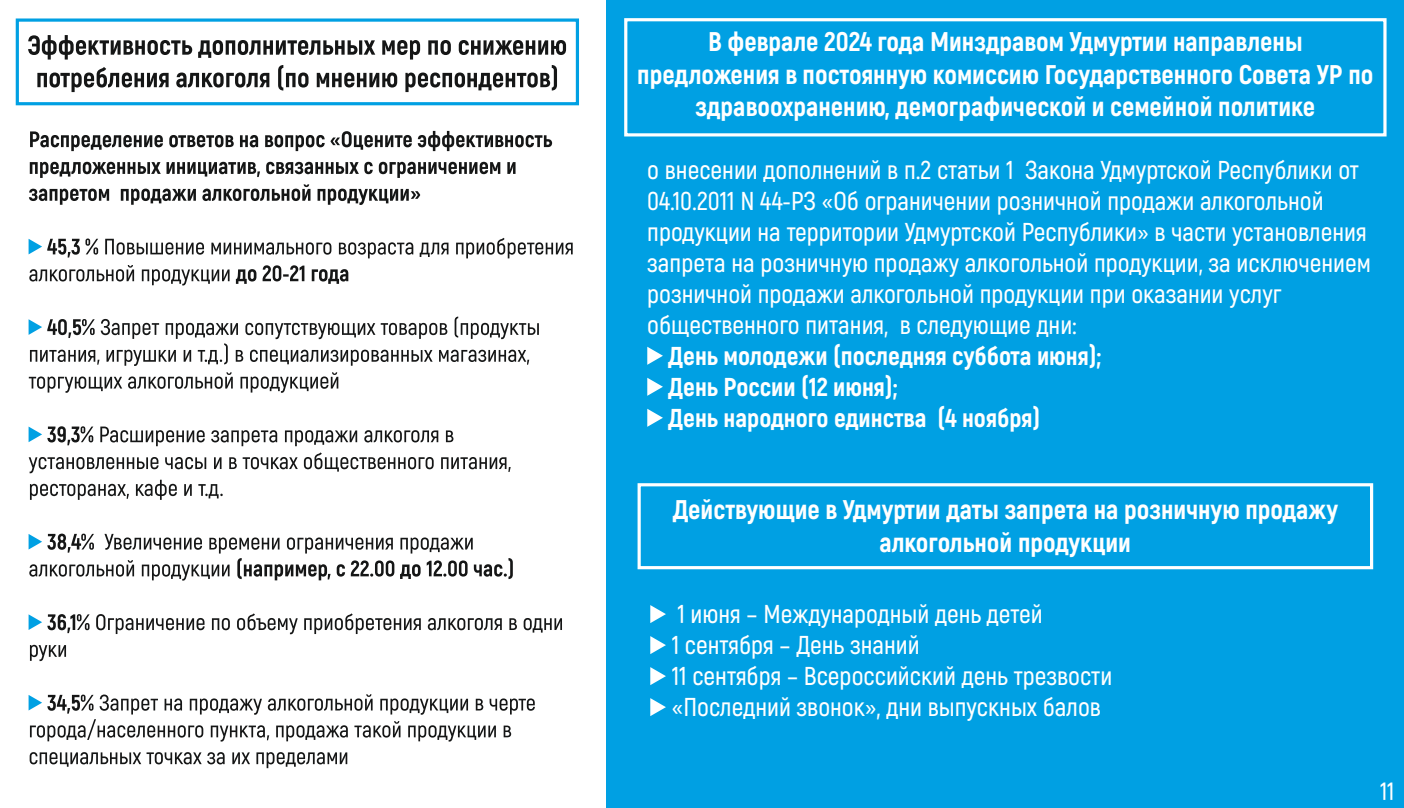
<style>
.page{position:relative;width:1404px;height:808px;background:#fff}
.page>*{position:absolute;margin:0;border:0;box-sizing:border-box;transform-origin:0 0}
.t1{font:800 27px/32.4px "Akrobat";color:#fff;text-align:center}
.t2{font:600 25.8px/31px "Akrobat";color:#fff}
.t3{font:800 25.8px/31px "Akrobat";color:#fff}
.t4{font:600 24.9px "Akrobat";color:#fff}
</style>
<div class="page">
<div style="left:606px;top:0;width:797px;height:808px;background:#00a0e3"></div>
<div style="left:16px;top:18px;width:563px;height:87px;border:3px solid #00a0e3"></div>
<svg style="left:28px;top:35px;width:538px;height:57px"></svg>
<svg style="left:30px;top:131px;width:522px;height:20px"></svg>
<svg style="left:30px;top:162px;width:485px;height:16px"></svg>
<svg style="left:29px;top:184px;width:391px;height:21px"></svg>
<svg style="left:105px;top:238px;width:467px;height:20px"></svg>
<svg style="left:29px;top:265px;width:200px;height:20px"></svg>
<svg style="left:236px;top:265px;width:112px;height:19px"></svg>
<svg style="left:29px;top:372px;width:309px;height:21px"></svg>
<svg style="left:100px;top:426px;width:353px;height:20px"></svg>
<svg style="left:29px;top:452px;width:481px;height:21px"></svg>
<svg style="left:30px;top:480px;width:193px;height:20px"></svg>
<svg style="left:96px;top:613px;width:466px;height:21px"></svg>
<svg style="left:30px;top:645px;width:36px;height:16px"></svg>
<svg style="left:30px;top:752px;width:317px;height:16px"></svg>
<svg style="left:29px;top:238px;width:69px;height:19px"></svg>
<svg style="left:29px;top:317px;width:510px;height:49px"></svg>
<svg style="left:29px;top:426px;width:64px;height:19px"></svg>
<svg style="left:29px;top:534px;width:484px;height:47px"></svg>
<svg style="left:29px;top:614px;width:61px;height:19px"></svg>
<svg style="left:29px;top:694px;width:506px;height:47px"></svg>
<svg style="left:650px;top:605px;width:16px;height:18px"></svg>
<svg style="left:650px;top:636px;width:16px;height:18px"></svg>
<svg style="left:650px;top:667px;width:16px;height:18px"></svg>
<svg style="left:650px;top:698px;width:16px;height:18px"></svg>
<div style="left:637px;top:483px;width:735px;height:86px;border:3px solid #fff"></div>
<div style="left:624px;top:18px;width:762px;height:118px;border:3px solid #fff"></div>
<svg style="left:647px;top:347px;width:16px;height:18px"></svg>
<svg style="left:647px;top:378px;width:16px;height:18px"></svg>
<svg style="left:647px;top:409px;width:16px;height:18px"></svg>
<p class="t1" style="left:637px;top:26px;width:737px">В феврале 2024 года Минздравом Удмуртии направлены предложения в постоянную комиссию Государственного Совета УР по здравоохранению, демографической и семейной политике</p>
<p class="t2" style="left:647px;top:155px;width:725px">о внесении дополнений в п.2 статьи 1 Закона Удмуртской Республики от 04.10.2011 N 44-РЗ «Об ограничении розничной продажи алкогольной продукции на территории Удмуртской Республики» в части установления запрета на розничную продажу алкогольной продукции, за исключением розничной продажи алкогольной продукции при оказании услуг общественного питания, в следующие дни:</p>
<p class="t3" style="left:668px;top:341px;width:434px">День молодежи (последняя суббота июня);<br>День России (12 июня);<br>День народного единства (4 ноября)</p>
<p class="t1" style="left:672px;top:494px;width:666px">Действующие в Удмуртии даты запрета на розничную продажу алкогольной продукции</p>
<p class="t2" style="left:671px;top:599px;width:442px">1 июня – Международный день детей<br>1 сентября – День знаний<br>11 сентября – Всероссийский день трезвости «Последний звонок», дни выпускных балов</p>
<p class="t4" style="left:1379px;top:777px;width:16px">11</p>
</div>
